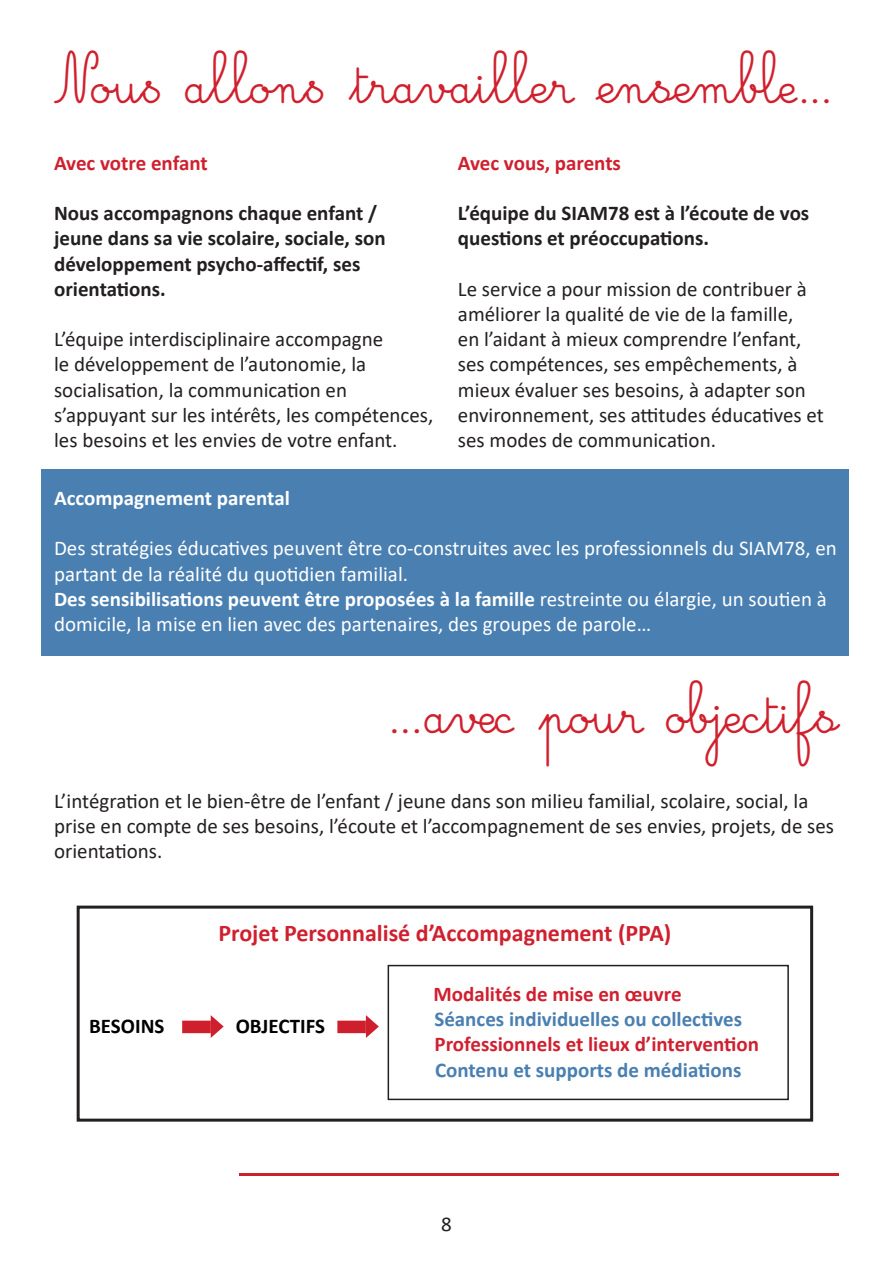
<style>
.page{position:relative;width:893px;height:1263px;background:#fff}
.page>*{position:absolute;margin:0;border:0;box-sizing:border-box;transform-origin:0 0}
.t1{font:42px "Gaston Demo";color:#d0202e}
.t2{font:700 24px "Calibri";color:#d0202f}
.t3{font:21px/25.2px "Calibri";color:#231f20}
.t4{font:21px/25.2px "Calibri";color:#fff}
.t5{font:700 21px/25.2px "Calibri";color:#231f20}
.t6{font:700 21px "Calibri";color:#d0202f}
.t7{font:700 21px "Calibri";color:#497fb1}
.t8{font:700 21px "Calibri";color:#fff}
.t9{font:700 21px "Calibri";color:#000001}
.s1{font-weight:700}
</style>
<div class="page">
<div style="left:41px;top:469px;width:808px;height:187px;background:#497fb1"></div>
<div style="left:77px;top:905px;width:736px;height:216px;border:3px solid #231f20"></div>
<div style="left:388px;top:965px;width:401px;height:135px;border:2px solid #231f20"></div>
<svg style="left:337px;top:1015px;width:42px;height:23px"></svg>
<svg style="left:182px;top:1015px;width:42px;height:23px"></svg>
<hr style="left:240px;top:1174px;width:599px;height:2px;background:#ce1f2d">
<p class="t1" style="left:54px;top:63px;width:783px">Nous allons travailler ensemble…</p>
<p class="t6" style="left:54px;top:148px;width:155px">Avec votre enfant</p>
<p class="t5" style="left:54px;top:200px;width:333px">Nous accompagnons chaque enfant / jeune dans sa vie scolaire, sociale, son développement psycho-affectif, ses orientations.</p>
<p class="t3" style="left:54px;top:326px;width:381px">L’équipe interdisciplinaire accompagne<br>le développement de l’autonomie, la socialisation, la communication en s’appuyant sur les intérêts, les compétences, les besoins et les envies de votre enfant.</p>
<p class="t6" style="left:458px;top:148px;width:165px">Avec vous, parents</p>
<p class="t5" style="left:458px;top:200px;width:353px">L’équipe du SIAM78 est à l’écoute de vos questions et préoccupations.</p>
<p class="t3" style="left:458px;top:276px;width:367px">Le service a pour mission de contribuer à améliorer la qualité de vie de la famille,<br>en l’aidant à mieux comprendre l’enfant, ses compétences, ses empêchements, à mieux évaluer ses besoins, à adapter son environnement, ses attitudes éducatives et ses modes de communication.</p>
<p class="t8" style="left:54px;top:483px;width:237px">Accompagnement parental</p>
<p class="t4" style="left:54px;top:535px;width:784px">Des stratégies éducatives peuvent être co-construites avec les professionnels du SIAM78, en partant de la réalité du quotidien familial.</p>
<p class="t4" style="left:54px;top:586px;width:774px"><span class="s1">Des sensibilisations peuvent être proposées à la famille</span> restreinte ou élargie, un soutien à domicile, la mise en lien avec des partenaires, des groupes de parole…</p>
<p class="t1" style="left:388px;top:693px;width:449px">…avec pour objectifs</p>
<p class="t3" style="left:54px;top:787px;width:782px">L’intégration et le bien-être de l’enfant / jeune dans son milieu familial, scolaire, social, la prise en compte de ses besoins, l’écoute et l’accompagnement de ses envies, projets, de ses orientations.</p>
<p class="t2" style="left:218px;top:916px;width:455px">Projet Personnalisé d’Accompagnement (PPA)</p>
<p class="t9" style="left:89px;top:1011px;width:77px">BESOINS</p>
<p class="t9" style="left:236px;top:1011px;width:91px">OBJECTIFS</p>
<p class="t6" style="left:433px;top:979px;width:250px">Modalités de mise en œuvre</p>
<p class="t7" style="left:434px;top:1004px;width:309px">Séances individuelles ou collectives</p>
<p class="t6" style="left:434px;top:1029px;width:326px">Professionnels et lieux d’intervention</p>
<p class="t7" style="left:435px;top:1055px;width:308px">Contenu et supports de médiations</p>
<p class="t3" style="left:441px;top:1211px;width:12px">8</p>
</div>
